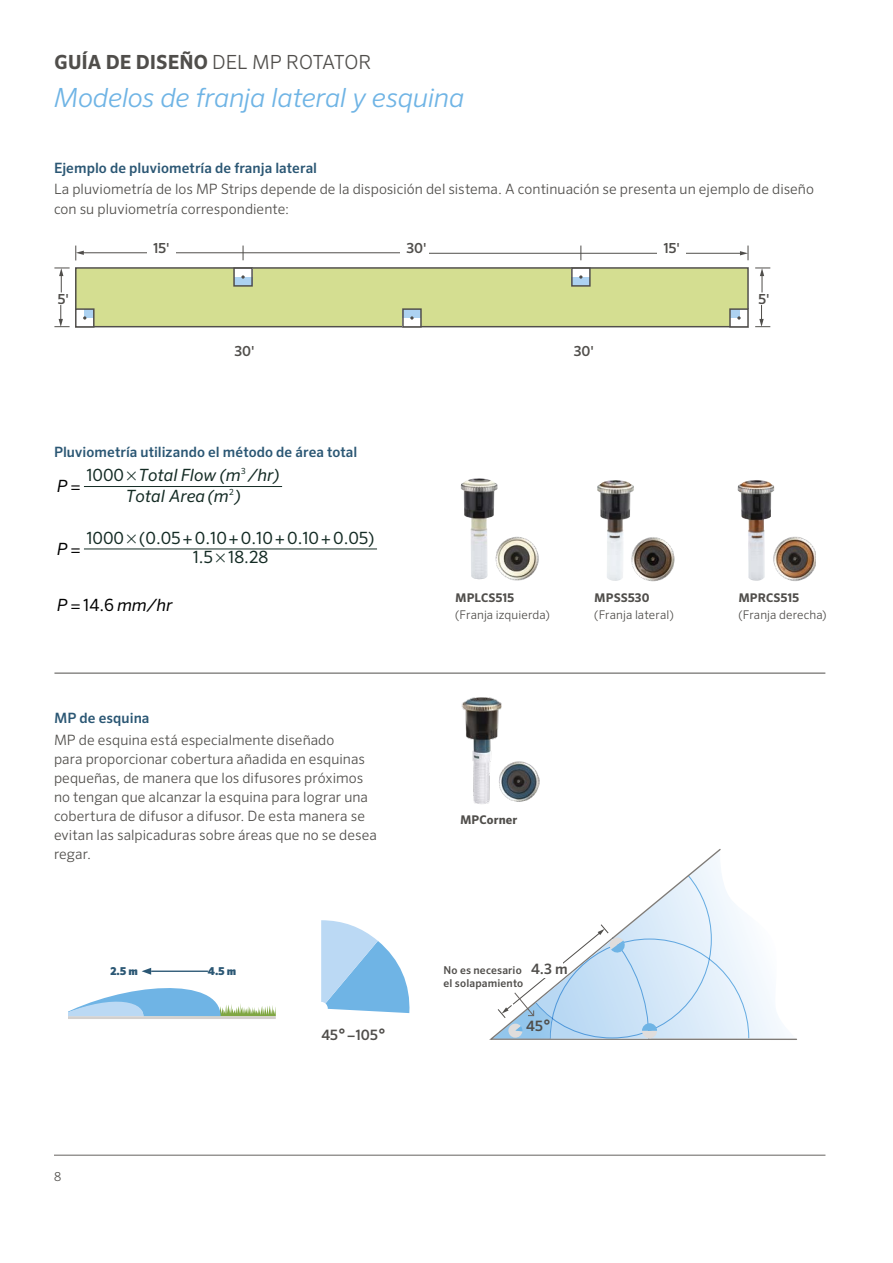
<style>
.page{position:relative;width:893px;height:1263px;background:#fff}
.page>*{position:absolute;margin:0;border:0;box-sizing:border-box;transform-origin:0 0}
.t1{font:500 27.3px "Sero Pro";color:#504e4b}
.t2{font:italic 300 26.4px "Sero Pro";letter-spacing:-.01em;color:#6fb4e5}
.t3{font:700 19.5px "Sero Pro";color:#504e4b}
.t4{font:16.95px "Sero Pro";color:#142b24}
.t5{font:italic 16.95px "Sero Pro";color:#142b24}
.t6{font:italic 16.95px "Sero Pro";color:#000}
.t7{font:500 14.4px "Sero Pro";color:#504e4b}
.t8{font:300 14.25px/19px "Sero Pro";letter-spacing:.005em;color:#504e4b}
.t9{font:500 14.25px "Sero Pro";letter-spacing:.005em;color:#2b5774}
.t10{font:500 13.95px "Sero Pro";color:#504e4b}
.t11{font:300 12.3px "Sero Pro";color:#504e4b}
.t12{font:300 12px "Sero Pro";letter-spacing:.01em;color:#504e4b}
.t13{font:700 12px "Sero Pro";letter-spacing:.015em;color:#504e4b}
.t14{font:900 10.95px "Sero Pro";color:#2b5774}
.t15{font:500 10.8px/13px "Sero Pro";letter-spacing:.015em;color:#504e4b}
.s1{font-weight:300}
.s2{font-style:normal}
.s3{font-family:"MM Binary";font-style:normal}
.s4{font-family:"MM Binary"}
.s5{font-size:27.3px}
</style>
<div class="page">
<hr style="left:54px;top:1155px;width:771px;height:1px;background:#66625f">
<hr style="left:54px;top:673px;width:771px;height:1px;background:#504e4b">
<img style="left:461px;top:697px;width:79px;height:107px">
<img style="left:461px;top:478px;width:37px;height:101px">
<img style="left:491px;top:533px;width:48px;height:48px">
<img style="left:597px;top:480px;width:37px;height:101px">
<img style="left:629px;top:534px;width:46px;height:47px">
<img style="left:737px;top:480px;width:37px;height:101px">
<img style="left:770px;top:532px;width:45px;height:49px">
<svg style="left:321px;top:920px;width:89px;height:93px"></svg>
<svg style="left:749px;top:943px;width:36px;height:95px"></svg>
<hr style="left:649px;top:1038px;width:147px;height:2px;background:#7f7b77">
<svg style="left:68px;top:988px;width:208px;height:28px"></svg>
<hr style="left:68px;top:1016px;width:208px;height:3px;background:#d3d0ce">
<div style="left:315px;top:1002px;width:13px;height:13px;background:#fff;border-radius:50%"></div>
<hr style="left:151px;top:970px;width:57px;height:2px;background:#2b5774">
<svg style="left:142px;top:968px;width:9px;height:7px"></svg>
<svg style="left:489px;top:849px;width:260px;height:191px"></svg>
<hr style="left:84px;top:486px;width:198px;height:1px;background:#142b24">
<hr style="left:84px;top:549px;width:293px;height:1px;background:#142b24">
<div style="left:76px;top:268px;width:672px;height:59px;background:#d4de91"></div>
<div style="left:75px;top:267px;width:674px;height:60px;border:1px solid #504e4b"></div>
<div style="left:403px;top:309px;width:18px;height:18px;background:#fff"></div>
<div style="left:403px;top:309px;width:18px;height:9px;background:#add2f1"></div>
<div style="left:402px;top:308px;width:20px;height:20px;border:1px solid #504e4b"></div>
<svg style="left:410px;top:316px;width:4px;height:4px"></svg>
<div style="left:572px;top:268px;width:18px;height:18px;background:#fff"></div>
<div style="left:572px;top:277px;width:18px;height:9px;background:#add2f1"></div>
<div style="left:571px;top:267px;width:20px;height:20px;border:1px solid #504e4b"></div>
<div style="left:234px;top:268px;width:18px;height:18px;background:#fff"></div>
<div style="left:234px;top:277px;width:18px;height:9px;background:#add2f1"></div>
<div style="left:233px;top:267px;width:20px;height:20px;border:1px solid #504e4b"></div>
<svg style="left:241px;top:275px;width:4px;height:4px"></svg>
<hr style="left:82px;top:252px;width:320px;height:1px;background:#504e4b">
<svg style="left:75px;top:246px;width:9px;height:14px"></svg>
<svg style="left:54px;top:305px;width:16px;height:22px"></svg>
<svg style="left:54px;top:268px;width:16px;height:24px"></svg>
<hr style="left:429px;top:253px;width:312px;height:1px;background:#504e4b">
<svg style="left:740px;top:246px;width:9px;height:14px"></svg>
<svg style="left:580px;top:246px;width:1px;height:14px"></svg>
<svg style="left:243px;top:246px;width:1px;height:14px"></svg>
<svg style="left:755px;top:305px;width:15px;height:22px"></svg>
<svg style="left:755px;top:268px;width:15px;height:24px"></svg>
<div style="left:147px;top:234px;width:29px;height:26px;background:#fff"></div>
<div style="left:401px;top:234px;width:28px;height:26px;background:#fff"></div>
<div style="left:658px;top:234px;width:28px;height:26px;background:#fff"></div>
<div style="left:730px;top:309px;width:18px;height:18px;background:#fff"></div>
<div style="left:730px;top:309px;width:9px;height:9px;background:#add2f1"></div>
<div style="left:729px;top:308px;width:20px;height:20px;border:1px solid #504e4b"></div>
<svg style="left:737px;top:316px;width:4px;height:4px"></svg>
<div style="left:76px;top:309px;width:18px;height:18px;background:#fff"></div>
<div style="left:85px;top:309px;width:9px;height:9px;background:#add2f1"></div>
<div style="left:75px;top:308px;width:20px;height:20px;border:1px solid #504e4b"></div>
<svg style="left:83px;top:316px;width:3px;height:4px"></svg>
<h3 class="t3" style="left:55px;top:50px;width:319px">GUÍA DE DISEÑO <span class="s1">DEL MP ROTATOR</span></h3>
<h2 class="t2" style="left:54px;top:82px;width:412px">Modelos de franja lateral y esquina</h2>
<p class="t9" style="left:54px;top:159px;width:265px">Ejemplo de pluviometría de franja lateral</p>
<p class="t8" style="left:54px;top:180px;width:762px">La pluviometría de los MP Strips depende de la disposición del sistema. A continuación se presenta un ejemplo de diseño con su pluviometría correspondiente:</p>
<p class="t10" style="left:153px;top:240px;width:18px">15'</p>
<p class="t10" style="left:406px;top:240px;width:22px">30'</p>
<p class="t10" style="left:663px;top:240px;width:18px">15'</p>
<p class="t10" style="left:58px;top:291px;width:13px">5'</p>
<p class="t10" style="left:758px;top:291px;width:13px">5'</p>
<p class="t10" style="left:234px;top:343px;width:22px">30'</p>
<p class="t10" style="left:574px;top:343px;width:22px">30'</p>
<p class="t9" style="left:54px;top:443px;width:305px">Pluviometría utilizando el método de área total</p>
<p class="t6" style="left:57px;top:476px;width:25px">P<span class="s2">=</span></p>
<p class="t5" style="left:126px;top:486px;width:116px">Total Area (m<sup>2</sup>)</p>
<p class="t5" style="left:86px;top:465px;width:194px"><span class="s2">1000</span><span class="s3">#</span>Total Flow (m<sup>3</sup> /hr)</p>
<p class="t4" style="left:86px;top:528px;width:289px">1000<span class="s4">#</span>(0.05 +0.10+0.10+0.10+0.05)</p>
<p class="t6" style="left:57px;top:539px;width:25px">P<span class="s2">=</span></p>
<p class="t4" style="left:193px;top:547px;width:77px">1.5<span class="s4">#</span>18.28</p>
<p class="t6" style="left:57px;top:595px;width:117px">P <span class="s2">= 14.6</span> mm/hr</p>
<p class="t9" style="left:54px;top:710px;width:97px">MP de esquina</p>
<p class="t8" style="left:54px;top:730px;width:324px">MP de esquina está especialmente diseñado<br>para proporcionar cobertura añadida en esquinas pequeñas, de manera que los difusores próximos no tengan que alcanzar la esquina para lograr una cobertura de difusor a difusor. De esta manera se evitan las salpicaduras sobre áreas que no se desea regar.</p>
<p class="t13" style="left:455px;top:590px;width:61px">MPLCS515</p>
<p class="t12" style="left:455px;top:607px;width:96px">(Franja izquierda)</p>
<p class="t13" style="left:594px;top:590px;width:57px">MPSS530</p>
<p class="t12" style="left:594px;top:607px;width:81px">(Franja lateral)</p>
<p class="t13" style="left:460px;top:812px;width:59px">MPCorner</p>
<p class="t14" style="left:110px;top:964px;width:29px">2.5 m</p>
<p class="t14" style="left:208px;top:964px;width:30px">4.5 m</p>
<p class="t15" style="left:443px;top:964px;width:81px">No es necesario el solapamiento</p>
<p class="t7" style="left:531px;top:960px;width:38px">4.3 m</p>
<p class="t7" style="left:335px;top:1026px;width:55px"><span class="s5">˚</span>−105<span class="s5">˚</span></p>
<p class="t7" style="left:321px;top:1026px;width:18px">45</p>
<h1 class="t1" style="left:540px;top:1013px;width:15px">˚</h1>
<p class="t7" style="left:526px;top:1017px;width:18px">45</p>
<p class="t11" style="left:54px;top:1169px;width:9px">8</p>
<p class="t13" style="left:738px;top:590px;width:62px">MPRCS515</p>
<p class="t12" style="left:738px;top:607px;width:90px">(Franja derecha)</p>
</div>
